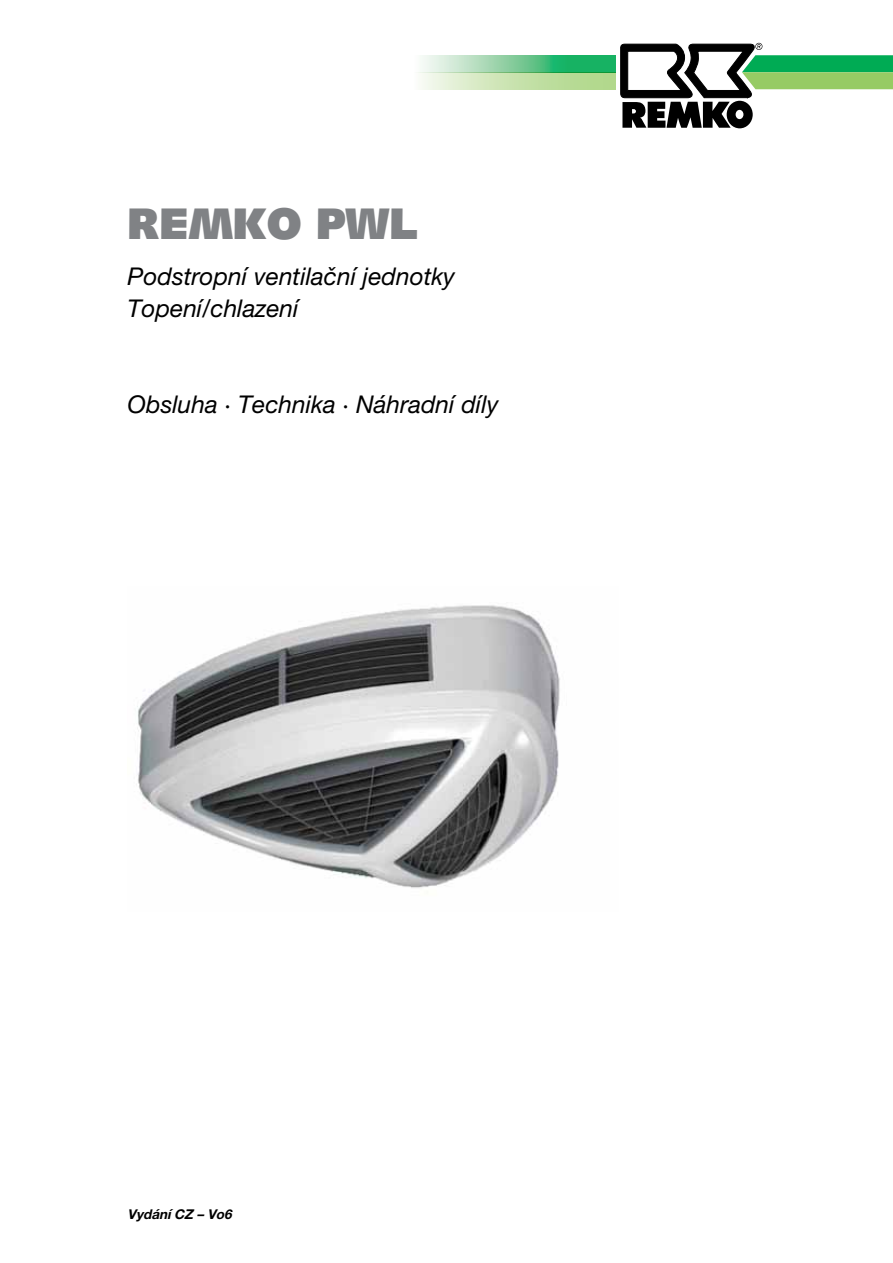
<style>
.page{position:relative;width:893px;height:1263px;background:#fff}
.page>*{position:absolute;margin:0;border:0;box-sizing:border-box;transform-origin:0 0}
.t1{font:900 44.1px "Syntax";color:#808285}
.t2{font:italic 24.45px/31.8px "Helvetica Neue LT Pro";color:#000}
.t3{font:italic 700 13.5px "Helvetica Neue LT Pro";color:#000}
</style>
<div class="page">
<svg style="left:422px;top:55px;width:194px;height:17px;background:#74cc9a"></svg>
<svg style="left:620px;top:43px;width:273px;height:85px"></svg>
<svg style="left:417px;top:72px;width:199px;height:17px;background:#c6e2b0"></svg>
<img style="left:137px;top:605px;width:423px;height:283px">
<h1 class="t1" style="left:128px;top:198px;width:293px">REMKO PWL</h1>
<p class="t2" style="left:128px;top:260px;width:329px">Podstropní ventilační jednotky<br>Topení/chlazení</p>
<p class="t2" style="left:128px;top:388px;width:373px">Obsluha · Technika · Náhradní díly</p>
<p class="t3" style="left:128px;top:1206px;width:109px">Vydání CZ – Vo6</p>
</div>
